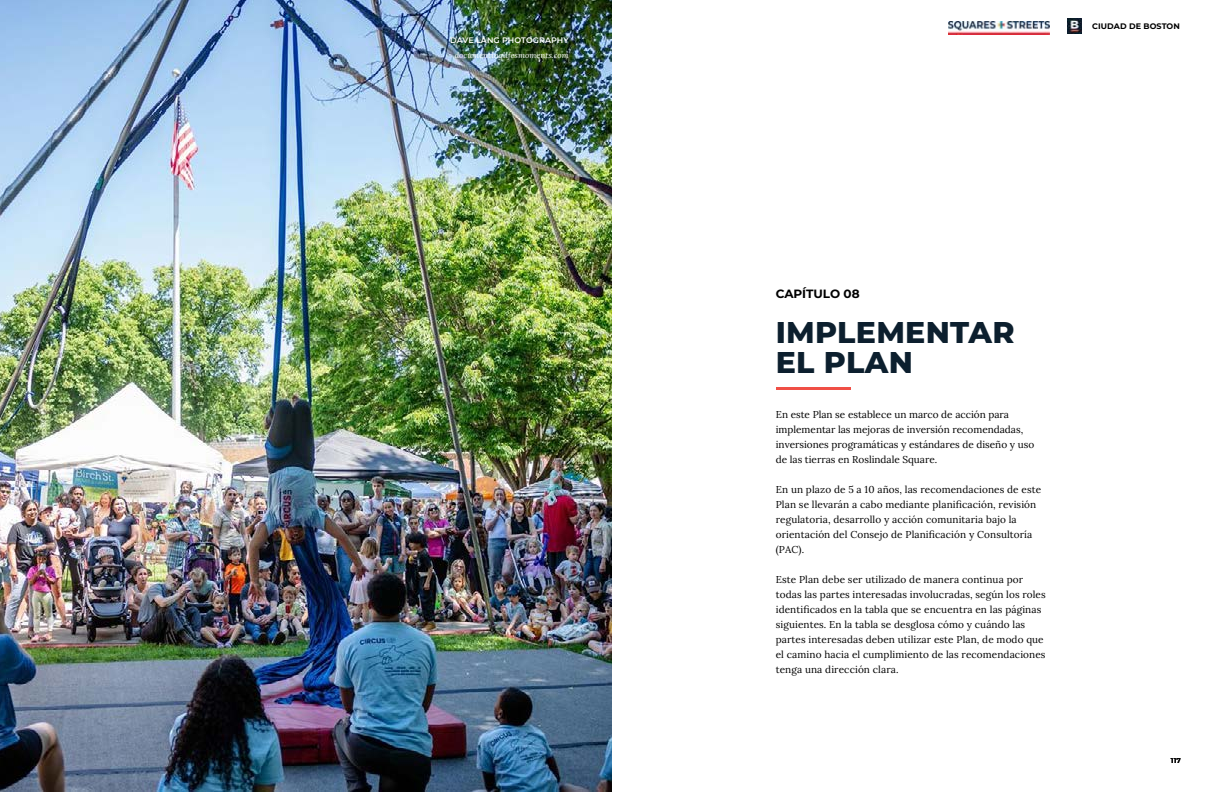
<style>
.page{position:relative;width:1224px;height:792px;background:#fff}
.page>*{position:absolute;margin:0;border:0;box-sizing:border-box;transform-origin:0 0}
.t1{font:100 30px/30px "Montserrat";letter-spacing:.01em;color:#0c1f2e}
.t2{font:100 12px "Montserrat";letter-spacing:-.005em;color:#000}
.t3{font:10px/15px "Lora";letter-spacing:.01em;color:#000}
.t4{font:italic 8px "Lora";letter-spacing:.01em;color:#fff}
.t5{font:100 8px "Montserrat";letter-spacing:.01em;color:#fff}
.t6{font:100 8px "Montserrat";letter-spacing:.01em;color:#000}
.t7{font:700 7px "Montserrat";color:#000}
</style>
<div class="page">
<img style="left:1068px;top:18px;width:13px;height:16px">
<img style="left:948px;top:21px;width:92px;height:13px">
<img style="left:949px;top:22px;width:101px;height:12px">
<img style="left:0;top:0;width:612px;height:792px">
<hr style="left:776px;top:387px;width:74px;height:3px;background:#f04f46">
<p class="t5" style="left:450px;top:35px;width:120px">DAVE LANG PHOTOGRAPHY</p>
<p class="t4" style="left:455px;top:50px;width:116px">documentinglifesmoments.com</p>
<p class="t6" style="left:1092px;top:21px;width:89px">CIUDAD DE BOSTON</p>
<p class="t2" style="left:776px;top:286px;width:85px">CAPÍTULO 08</p>
<h1 class="t1" style="left:776px;top:317px;width:240px">IMPLEMENTAR<br>EL PLAN</h1>
<p class="t3" style="left:776px;top:406px;width:260px">En este Plan se establece un marco de acción para implementar las mejoras de inversión recomendadas, inversiones programáticas y estándares de diseño y uso de las tierras en Roslindale Square.</p>
<p class="t3" style="left:776px;top:481px;width:267px">En un plazo de 5 a 10 años, las recomendaciones de este Plan se llevarán a cabo mediante planificación, revisión regulatoria, desarrollo y acción comunitaria bajo la orientación del Consejo de Planificación y Consultoría (PAC).</p>
<p class="t3" style="left:776px;top:571px;width:272px">Este Plan debe ser utilizado de manera continua por todas las partes interesadas involucradas, según los roles identificados en la tabla que se encuentra en las páginas siguientes. En la tabla se desglosa cómo y cuándo las partes interesadas deben utilizar este Plan, de modo que el camino hacia el cumplimiento de las recomendaciones tenga una dirección clara.</p>
<p class="t7" style="left:1171px;top:756px;width:11px">117</p>
</div>
